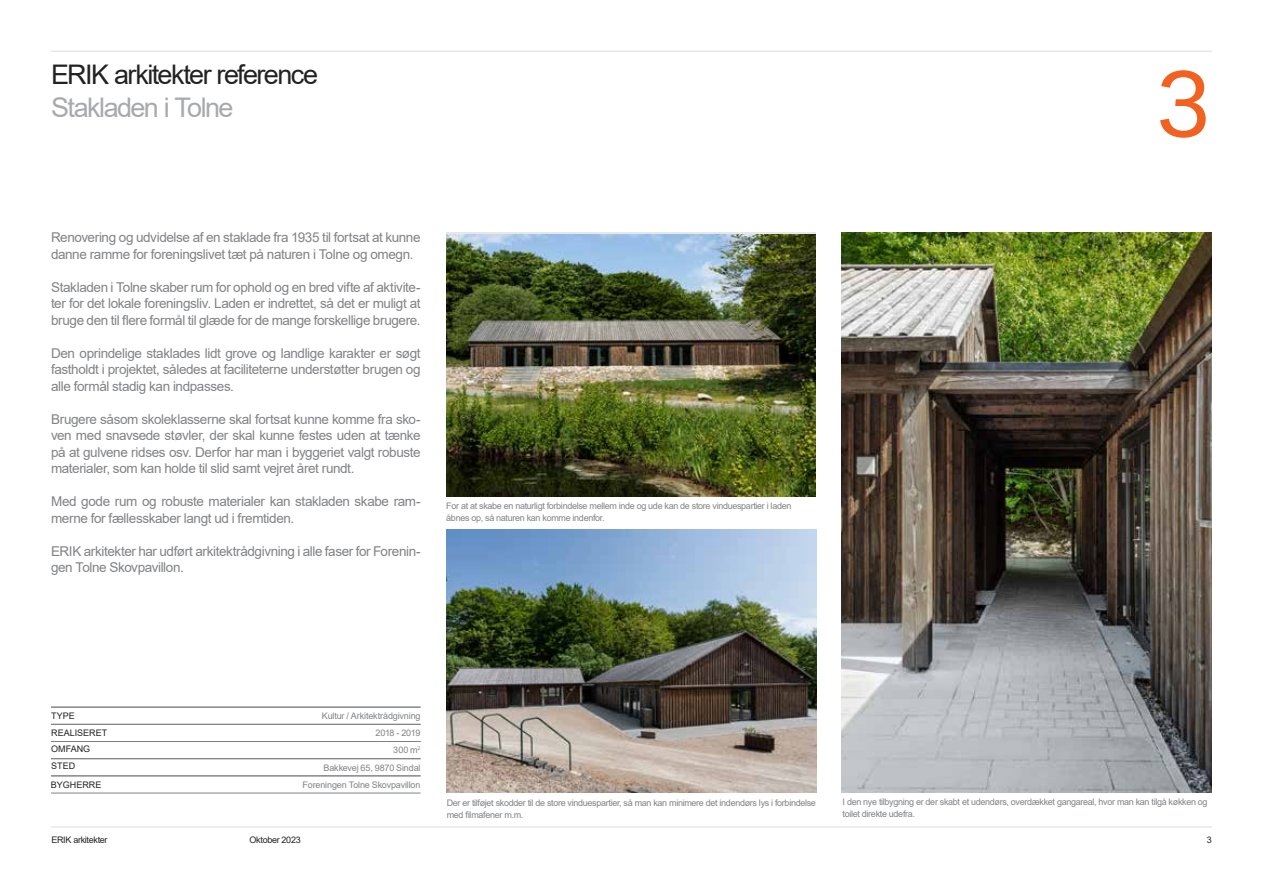
<style>
.page{position:relative;width:1263px;height:893px;background:#fff}
.page>*{position:absolute;margin:0;border:0;box-sizing:border-box;transform-origin:0 0}
.t1{font:90px "Peclet";color:#f16122}
.t2{font:27px "Arial";letter-spacing:-.06em;color:#222223}
.t3{font:27px "Arial";letter-spacing:-.06em;color:#a7a9ac}
.t4{font:13.5px/16.5px "Arial";letter-spacing:-.03em;color:#808285}
.t5{font:9px/12px "Arial";letter-spacing:-.035em;color:#808285}
.t6{font:9px "Arial";letter-spacing:-.015em;color:#808285}
.t7{font:9px "Arial";color:#222223}
.t8{font:9px "Arial";letter-spacing:-.035em;color:#222223}
</style>
<div class="page">
<hr style="left:51px;top:827px;width:1161px;height:1px;background:#dadbdc">
<hr style="left:51px;top:51px;width:1161px;height:1px;background:#dadbdc">
<img style="left:446px;top:234px;width:370px;height:263px">
<img style="left:841px;top:233px;width:370px;height:560px">
<hr style="left:51px;top:793px;width:370px;height:1px;background:#808285">
<hr style="left:51px;top:741px;width:370px;height:1px;background:#808285">
<hr style="left:51px;top:707px;width:370px;height:1px;background:#808285">
<hr style="left:51px;top:758px;width:370px;height:1px;background:#808285">
<hr style="left:51px;top:724px;width:370px;height:1px;background:#808285">
<hr style="left:51px;top:775px;width:370px;height:1px;background:#808285">
<img style="left:446px;top:530px;width:370px;height:263px">
<h2 class="t2" style="left:51px;top:56px;width:269px">ERIK arkitekter reference</h2>
<h2 class="t3" style="left:51px;top:89px;width:184px">Stakladen i Tolne</h2>
<p class="t4" style="left:51px;top:229px;width:371px">Renovering og udvidelse af en staklade fra 1935 til fortsat at kunne danne ramme for foreningslivet tæt på naturen i Tolne og omegn.</p>
<p class="t4" style="left:51px;top:279px;width:371px;text-align:justify">Stakladen i Tolne skaber rum for ophold og en bred vifte af aktivite&shy;ter for det lokale foreningsliv. Laden er indrettet, så det er muligt at bruge den til flere formål til glæde for de mange forskellige brugere.</p>
<p class="t4" style="left:51px;top:345px;width:371px;text-align:justify">Den oprindelige staklades lidt grove og landlige karakter er søgt fastholdt i projektet, således at faciliteterne understøtter brugen og alle formål stadig kan indpasses.</p>
<p class="t4" style="left:51px;top:411px;width:371px;text-align:justify">Brugere såsom skoleklasserne skal fortsat kunne komme fra sko&shy;ven med snavsede støvler, der skal kunne festes uden at tænke på at gulvene ridses osv. Derfor har man i byggeriet valgt robuste materialer, som kan holde til slid samt vejret året rundt.</p>
<p class="t4" style="left:51px;top:493px;width:371px">Med gode rum og robuste materialer kan stakladen skabe ram&shy;merne for fællesskaber langt ud i fremtiden.</p>
<p class="t4" style="left:51px;top:543px;width:371px">ERIK arkitekter har udført arkitektrådgivning i alle faser for Forenin&shy;gen Tolne Skovpavillon.</p>
<p class="t5" style="left:446px;top:500px;width:347px">For at at skabe en naturligt forbindelse mellem inde og ude kan de store vinduespartier i laden åbnes op, så naturen kan komme indenfor.</p>
<h1 class="t1" style="left:1154px;top:47px;width:59px">3</h1>
<p class="t7" style="left:51px;top:709px;width:25px">TYPE</p>
<p class="t6" style="left:322px;top:709px;width:100px">Kultur / Arkitektrådgivning</p>
<p class="t7" style="left:51px;top:727px;width:58px">REALISERET</p>
<p class="t5" style="left:375px;top:727px;width:47px">2018 - 2019</p>
<p class="t7" style="left:51px;top:743px;width:41px">OMFANG</p>
<p class="t5" style="left:393px;top:744px;width:29px">300 m<sup>2</sup></p>
<p class="t7" style="left:51px;top:760px;width:26px">STED</p>
<p class="t6" style="left:324px;top:761px;width:99px">Bakkevej 65, 9870 Sindal</p>
<p class="t7" style="left:51px;top:778px;width:52px">BYGHERRE</p>
<p class="t6" style="left:303px;top:779px;width:119px">Foreningen Tolne Skovpavillon</p>
<p class="t5" style="left:447px;top:796px;width:371px">Der er tilføjet skodder til de store vinduespartier, så man kan minimere det indendørs lys i forbindelse med filmafener m.m.</p>
<p class="t5" style="left:843px;top:796px;width:366px">I den nye tilbygning er der skabt et udendørs, overdækket gangareal, hvor man kan tilgå køkken og toilet direkte udefra.</p>
<p class="t8" style="left:51px;top:834px;width:58px">ERIK arkitekter</p>
<p class="t8" style="left:250px;top:834px;width:53px">Oktober 2023</p>
<p class="t7" style="left:1207px;top:834px;width:7px">3</p>
</div>
